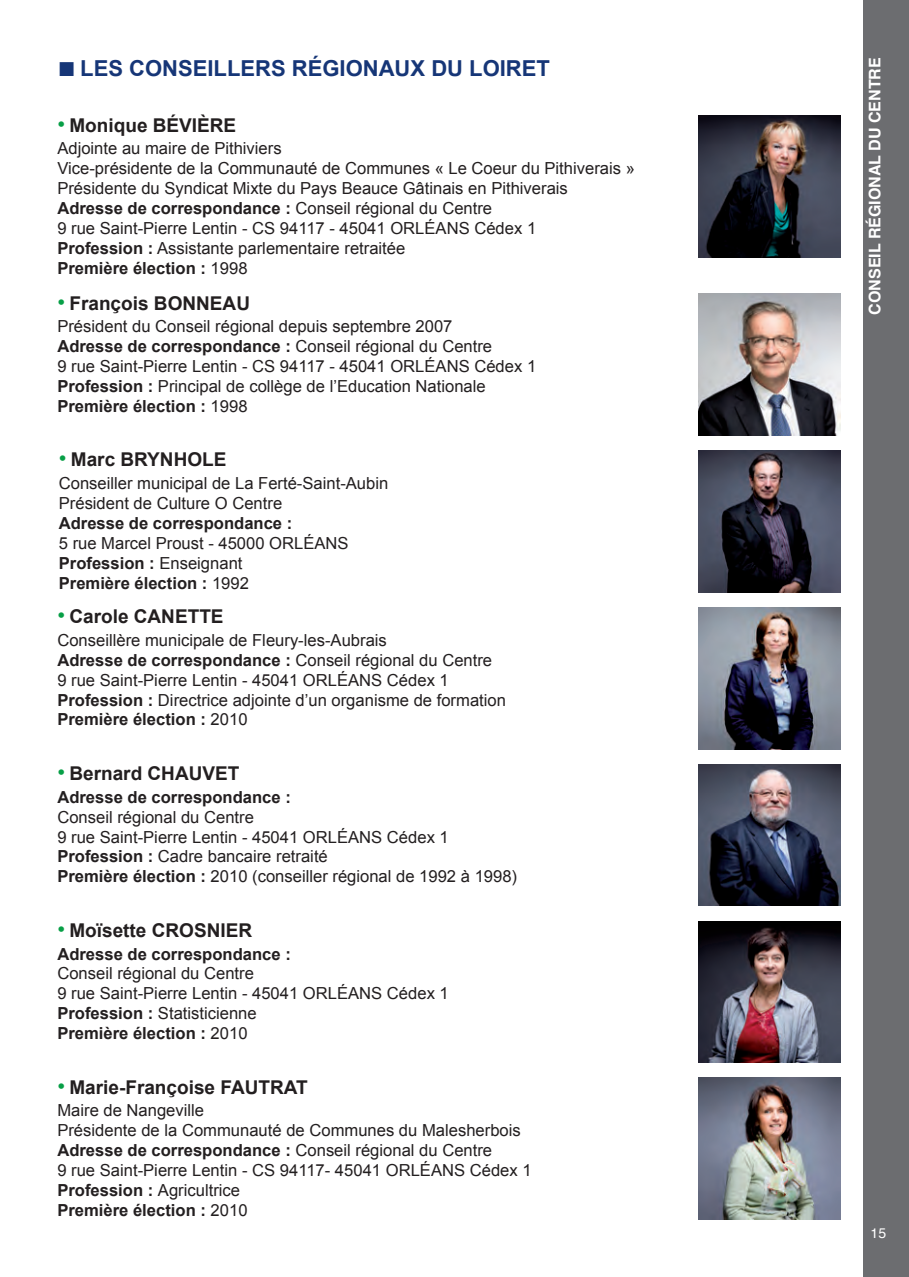
<style>
.page{position:relative;width:909px;height:1277px;background:#fff}
.page>*{position:absolute;margin:0;border:0;box-sizing:border-box;transform-origin:0 0}
.t1{font:700 22px "Arial";color:#163677}
.t2{font:700 19px "Arial";color:#231f20}
.t3{font:16.6px/20px "Arial";color:#231f20}
.t4{font:700 16.6px "Arial";color:#231f20}
.t5{font:700 16px "Helvetica";color:#fff}
.t6{font:14px "Helvetica";color:#fff}
.s1{font-weight:400;font-size:22px;color:#079f46}
.s2{font-weight:700}
</style>
<div class="page">
<div style="left:862px;top:0;width:46px;height:1277px;background:#6c6d70"></div>
<img style="left:698px;top:116px;width:142px;height:141px">
<img style="left:698px;top:294px;width:142px;height:141px">
<img style="left:698px;top:450px;width:142px;height:142px">
<img style="left:698px;top:607px;width:142px;height:142px">
<img style="left:698px;top:764px;width:142px;height:142px">
<img style="left:698px;top:921px;width:142px;height:142px">
<img style="left:698px;top:1078px;width:142px;height:142px">
<h1 class="t1" style="left:59px;top:56px;width:492px">■ LES CONSEILLERS RÉGIONAUX DU LOIRET</h1>
<p class="t2" style="left:57px;top:114px;width:180px"><span class="s1">•</span> Monique BÉVIÈRE</p>
<p class="t3" style="left:57px;top:138px;width:579px">Adjointe au maire de Pithiviers<br>Vice-présidente de la Communauté de Communes « Le Coeur du Pithiverais » Présidente du Syndicat Mixte du Pays Beauce Gâtinais en Pithiverais <span class="s2">Adresse de correspondance :</span> Conseil régional du Centre<br>9 rue Saint-Pierre Lentin - CS 94117 - 45041 ORLÉANS Cédex 1<br><span class="s2">Profession :</span> Assistante parlementaire retraitée<br><span class="s2">Première élection :</span> 1998</p>
<p class="t2" style="left:57px;top:292px;width:194px"><span class="s1">•</span> François BONNEAU</p>
<p class="t3" style="left:57px;top:316px;width:480px">Président du Conseil régional depuis septembre 2007<br><span class="s2">Adresse de correspondance :</span> Conseil régional du Centre<br>9 rue Saint-Pierre Lentin - CS 94117 - 45041 ORLÉANS Cédex 1<br><span class="s2">Profession :</span> Principal de collège de l’Education Nationale <span class="s2">Première élection :</span> 1998</p>
<p class="t2" style="left:59px;top:449px;width:169px"><span class="s1">•</span> Marc BRYNHOLE</p>
<p class="t3" style="left:59px;top:473px;width:331px">Conseiller municipal de La Ferté-Saint-Aubin<br>Président de Culture O Centre</p>
<p class="t4" style="left:59px;top:514px;width:235px">Adresse de correspondance :</p>
<p class="t3" style="left:59px;top:533px;width:291px">5 rue Marcel Proust - 45000 ORLÉANS<br><span class="s2">Profession :</span> Enseignant<br><span class="s2">Première élection :</span> 1992</p>
<p class="t2" style="left:57px;top:606px;width:168px"><span class="s1">•</span> Carole CANETTE</p>
<p class="t3" style="left:57px;top:630px;width:450px">Conseillère municipale de Fleury-les-Aubrais<br><span class="s2">Adresse de correspondance :</span> Conseil régional du Centre<br>9 rue Saint-Pierre Lentin - 45041 ORLÉANS Cédex 1<br><span class="s2">Profession :</span> Directrice adjointe d’un organisme de formation <span class="s2">Première élection :</span> 2010</p>
<p class="t2" style="left:57px;top:763px;width:183px"><span class="s1">•</span> Bernard CHAUVET</p>
<p class="t4" style="left:57px;top:788px;width:235px">Adresse de correspondance :</p>
<p class="t3" style="left:57px;top:807px;width:461px">Conseil régional du Centre<br>9 rue Saint-Pierre Lentin - 45041 ORLÉANS Cédex 1<br><span class="s2">Profession :</span> Cadre bancaire retraité<br><span class="s2">Première élection :</span> 2010 (conseiller régional de 1992 à 1998)</p>
<p class="t2" style="left:57px;top:920px;width:196px"><span class="s1">•</span> Moïsette CROSNIER</p>
<p class="t4" style="left:57px;top:944px;width:235px">Adresse de correspondance :</p>
<p class="t3" style="left:57px;top:964px;width:393px">Conseil régional du Centre<br>9 rue Saint-Pierre Lentin - 45041 ORLÉANS Cédex 1<br><span class="s2">Profession :</span> Statisticienne<br><span class="s2">Première élection :</span> 2010</p>
<p class="t2" style="left:57px;top:1077px;width:252px"><span class="s1">•</span> Marie-Françoise FAUTRAT</p>
<p class="t3" style="left:57px;top:1101px;width:475px">Maire de Nangeville<br>Présidente de la Communauté de Communes du Malesherbois <span class="s2">Adresse de correspondance :</span> Conseil régional du Centre<br>9 rue Saint-Pierre Lentin - CS 94117- 45041 ORLÉANS Cédex 1<br><span class="s2">Profession :</span> Agricultrice<br><span class="s2">Première élection :</span> 2010</p>
<p class="t5" style="left:868px;top:315px;width:259px;rotate:-90deg">CONSEIL RÉGIONAL DU CENTRE</p>
<p class="t6" style="left:870px;top:1227px;width:17px">15</p>
</div>
